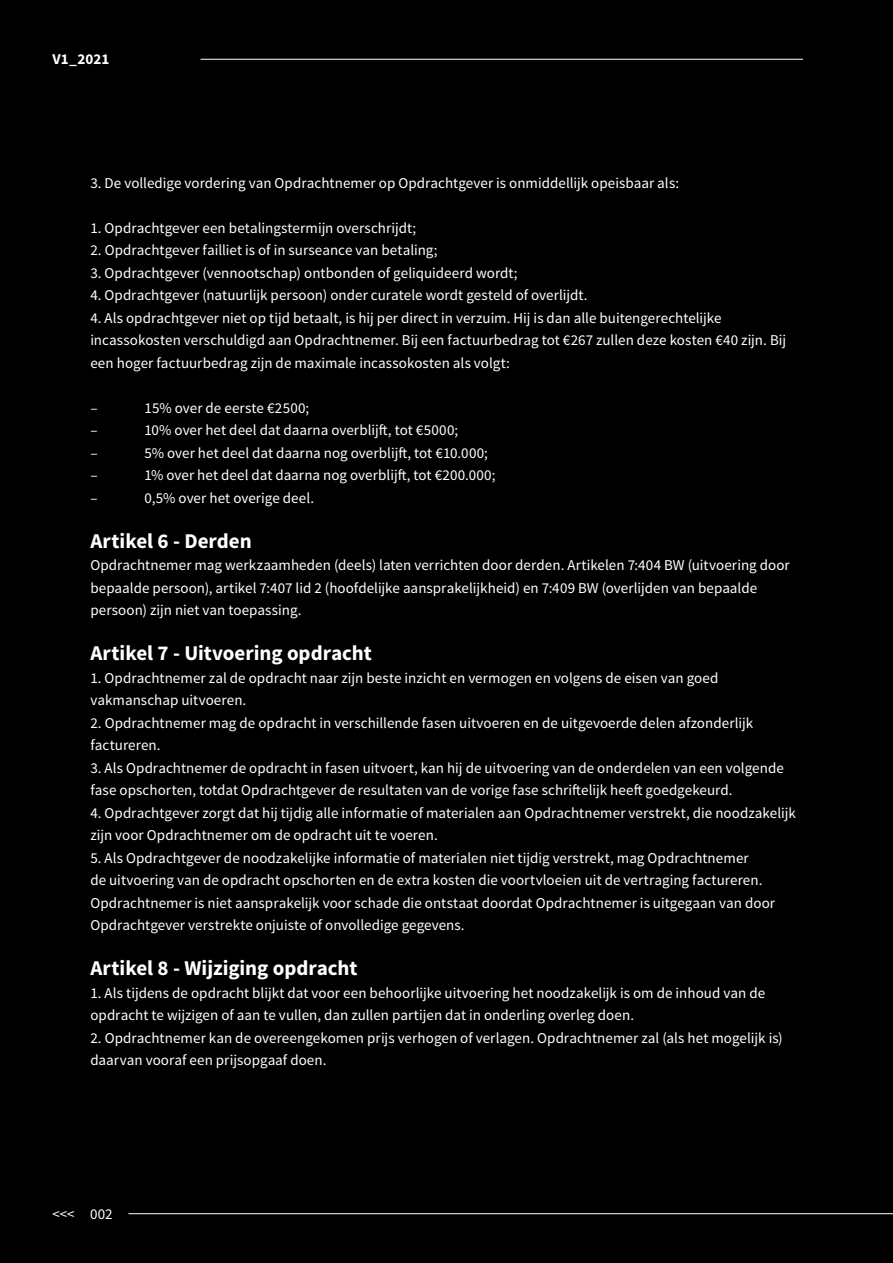
<style>
.page{position:relative;width:893px;height:1263px;background:#000}
.page>*{position:absolute;margin:0;border:0;box-sizing:border-box;transform-origin:0 0}
.t1{font:700 21px "Source Sans Pro";color:#fff}
.t2{font:15px/22.5px "Source Sans Pro";letter-spacing:.005em;color:#fff}
.t3{font:700 15px "Source Sans Pro";color:#fff}
</style>
<div class="page">
<hr style="left:128px;top:1213px;width:765px;height:1px;background:#fff">
<hr style="left:201px;top:59px;width:602px;height:1px;background:#fff">
<p class="t3" style="left:53px;top:49px;width:58px">V1_2021</p>
<p class="t2" style="left:90px;top:172px;width:590px">3. De volledige vordering van Opdrachtnemer op Opdrachtgever is onmiddellijk opeisbaar als:</p>
<p class="t2" style="left:90px;top:217px;width:327px">1. Opdrachtgever een betalingstermijn overschrijdt;</p>
<p class="t2" style="left:90px;top:239px;width:349px">2. Opdrachtgever failliet is of in surseance van betaling;</p>
<p class="t2" style="left:90px;top:262px;width:429px">3. Opdrachtgever (vennootschap) ontbonden of geliquideerd wordt;</p>
<p class="t2" style="left:90px;top:284px;width:499px">4. Opdrachtgever (natuurlijk persoon) onder curatele wordt gesteld of overlijdt.</p>
<p class="t2" style="left:90px;top:307px;width:697px">4. Als opdrachtgever niet op tijd betaalt, is hij per direct in verzuim. Hij is dan alle buitengerechtelijke incassokosten verschuldigd aan Opdrachtnemer. Bij een factuurbedrag tot €267 zullen deze kosten €40 zijn. Bij een hoger factuurbedrag zijn de maximale incassokosten als volgt:</p>
<p class="t2" style="left:90px;top:397px;width:9px">–</p>
<p class="t2" style="left:144px;top:397px;width:166px">15% over de eerste €2500;</p>
<p class="t2" style="left:90px;top:419px;width:9px">–</p>
<p class="t2" style="left:144px;top:419px;width:315px">10% over het deel dat daarna overblijft, tot €5000;</p>
<p class="t2" style="left:90px;top:442px;width:9px">–</p>
<p class="t2" style="left:144px;top:442px;width:345px">5% over het deel dat daarna nog overblijft, tot €10.000;</p>
<p class="t2" style="left:90px;top:464px;width:9px">–</p>
<p class="t2" style="left:144px;top:464px;width:353px">1% over het deel dat daarna nog overblijft, tot €200.000;</p>
<p class="t2" style="left:90px;top:487px;width:9px">–</p>
<p class="t2" style="left:144px;top:487px;width:171px">0,5% over het overige deel.</p>
<h1 class="t1" style="left:90px;top:527px;width:163px">Artikel 6 - Derden</h1>
<p class="t2" style="left:90px;top:554px;width:701px">Opdrachtnemer mag werkzaamheden (deels) laten verrichten door derden. Artikelen 7:404 BW (uitvoering door bepaalde persoon), artikel 7:407 lid 2 (hoofdelijke aansprakelijkheid) en 7:409 BW (overlijden van bepaalde persoon) zijn niet van toepassing.</p>
<h1 class="t1" style="left:90px;top:640px;width:283px">Artikel 7 - Uitvoering opdracht</h1>
<p class="t2" style="left:90px;top:667px;width:630px">1. Opdrachtnemer zal de opdracht naar zijn beste inzicht en vermogen en volgens de eisen van goed vakmanschap uitvoeren.</p>
<p class="t2" style="left:90px;top:712px;width:664px">2. Opdrachtnemer mag de opdracht in verschillende fasen uitvoeren en de uitgevoerde delen afzonderlijk factureren.</p>
<p class="t2" style="left:90px;top:757px;width:695px">3. Als Opdrachtnemer de opdracht in fasen uitvoert, kan hij de uitvoering van de onderdelen van een volgende fase opschorten, totdat Opdrachtgever de resultaten van de vorige fase schriftelijk heeft goedgekeurd.</p>
<p class="t2" style="left:90px;top:802px;width:707px">4. Opdrachtgever zorgt dat hij tijdig alle informatie of materialen aan Opdrachtnemer verstrekt, die noodzakelijk zijn voor Opdrachtnemer om de opdracht uit te voeren.</p>
<p class="t2" style="left:90px;top:847px;width:686px">5. Als Opdrachtgever de noodzakelijke informatie of materialen niet tijdig verstrekt, mag Opdrachtnemer<br>de uitvoering van de opdracht opschorten en de extra kosten die voortvloeien uit de vertraging factureren.<br>Opdrachtnemer is niet aansprakelijk voor schade die ontstaat doordat Opdrachtnemer is uitgegaan van door Opdrachtgever verstrekte onjuiste of onvolledige gegevens.</p>
<h1 class="t1" style="left:90px;top:955px;width:269px">Artikel 8 - Wijziging opdracht</h1>
<p class="t2" style="left:90px;top:982px;width:676px">1. Als tijdens de opdracht blijkt dat voor een behoorlijke uitvoering het noodzakelijk is om de inhoud van de opdracht te wijzigen of aan te vullen, dan zullen partijen dat in onderling overleg doen.</p>
<p class="t2" style="left:90px;top:1027px;width:694px">2. Opdrachtnemer kan de overeengekomen prijs verhogen of verlagen. Opdrachtnemer zal (als het mogelijk is) daarvan vooraf een prijsopgaaf doen.</p>
<p class="t2" style="left:53px;top:1203px;width:62px">&lt;&lt;&lt; 002</p>
</div>
